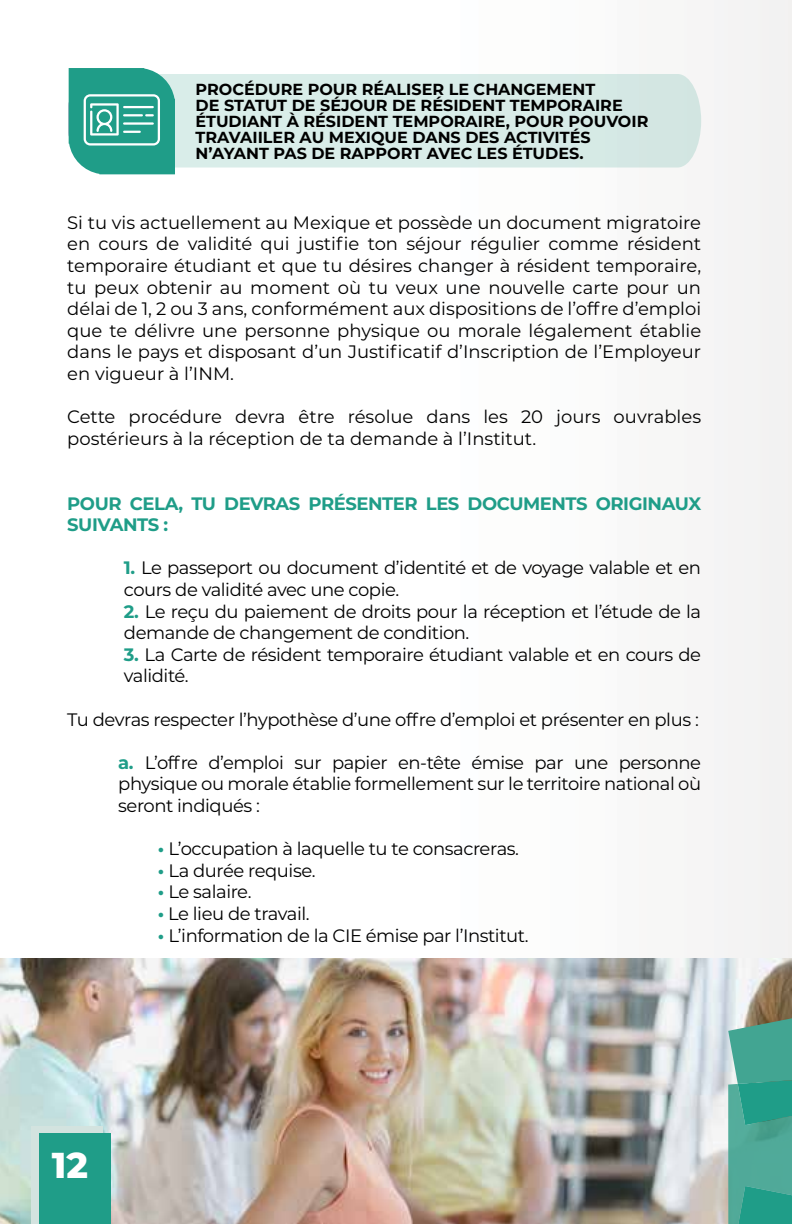
<style>
.page{position:relative;width:792px;height:1224px;background:#fff}
.page>*{position:absolute;margin:0;border:0;box-sizing:border-box;transform-origin:0 0}
.t1{font:800 36px "Montserrat";color:#fff}
.t2{font:18px/21.6px "Montserrat";letter-spacing:-.025em;color:#000}
.t3{font:18px/21.6px "Montserrat";color:#000}
.t4{font:700 18px/21.6px "Montserrat";letter-spacing:-.025em;color:#1f9d88}
.t5{font:700 16px/16px "Montserrat";color:#000}
.s1{font-weight:700;color:#1f9d88}
</style>
<div class="page">
<img style="left:0;top:345px;width:792px;height:614px">
<img style="left:0;top:959px;width:792px;height:265px">
<div style="left:175px;top:74px;width:526px;height:94px;background:#d9ede9"></div>
<svg style="left:69px;top:68px;width:106px;height:106px;background:#40ab99"></svg>
<div style="left:31px;top:1127px;width:72px;height:97px;background:#d3e3df"></div>
<div style="left:39px;top:1134px;width:72px;height:90px;background:#1f9d88"></div>
<svg style="left:728px;top:1018px;width:64px;height:206px;background:#45a593"></svg>
<p class="t5" style="left:196px;top:80px;width:454px">PROCÉDURE POUR RÉALISER LE CHANGEMENT<br>DE STATUT DE SÉJOUR DE RÉSIDENT TEMPORAIRE ÉTUDIANT À RÉSIDENT TEMPORAIRE, POUR POUVOIR TRAVAIILER AU MEXIQUE DANS DES ACTIVITÉS N’AYANT PAS DE RAPPORT AVEC LES ÉTUDES.</p>
<p class="t2" style="left:67px;top:211px;width:636px;text-align:justify">Si tu vis actuellement au Mexique et possède un document migratoire en cours de validité qui justifie ton séjour régulier comme résident temporaire étudiant et que tu désires changer à résident temporaire, tu peux obtenir au moment où tu veux une nouvelle carte pour un délai de 1, 2 ou 3 ans, conformément aux dispositions de l’offre d’emploi que te délivre une personne physique ou morale légalement établie dans le pays et disposant d’un Justificatif d’Inscription de l’Employeur en vigueur à l’INM.</p>
<p class="t3" style="left:67px;top:405px;width:635px">Cette procédure devra être résolue dans les 20 jours ouvrables postérieurs à la réception de ta demande à l’Institut.</p>
<p class="t4" style="left:67px;top:492px;width:635px">POUR CELA, TU DEVRAS PRÉSENTER LES DOCUMENTS ORIGINAUX<br>SUIVANTS :</p>
<p class="t2" style="left:124px;top:557px;width:579px"><span class="s1">1.</span> Le passeport ou document d’identité et de voyage valable et en cours de validité avec une copie.</p>
<p class="t2" style="left:124px;top:600px;width:579px"><span class="s1">2.</span> Le reçu du paiement de droits pour la réception et l’étude de la demande de changement de condition.</p>
<p class="t2" style="left:124px;top:643px;width:579px"><span class="s1">3.</span> La Carte de résident temporaire étudiant valable et en cours de validité.</p>
<p class="t2" style="left:67px;top:708px;width:633px">Tu devras respecter l’hypothèse d’une offre d’emploi et présenter en plus :</p>
<p class="t2" style="left:118px;top:751px;width:584px;text-align:justify"><span class="s1">a.</span> L’offre d’emploi sur papier en-tête émise par une personne physique ou morale établie formellement sur le territoire national où seront indiqués :</p>
<p class="t2" style="left:158px;top:837px;width:363px"><span class="s1">•</span> L’occupation à laquelle tu te consacreras.</p>
<p class="t2" style="left:158px;top:859px;width:159px"><span class="s1">•</span> La durée requise.</p>
<p class="t2" style="left:158px;top:881px;width:95px"><span class="s1">•</span> Le salaire.</p>
<p class="t2" style="left:158px;top:902px;width:153px"><span class="s1">•</span> Le lieu de travail.</p>
<p class="t2" style="left:158px;top:924px;width:372px"><span class="s1">•</span> L’information de la CIE émise par l’Institut.</p>
<h1 class="t1" style="left:52px;top:1139px;width:38px">12</h1>
</div>
